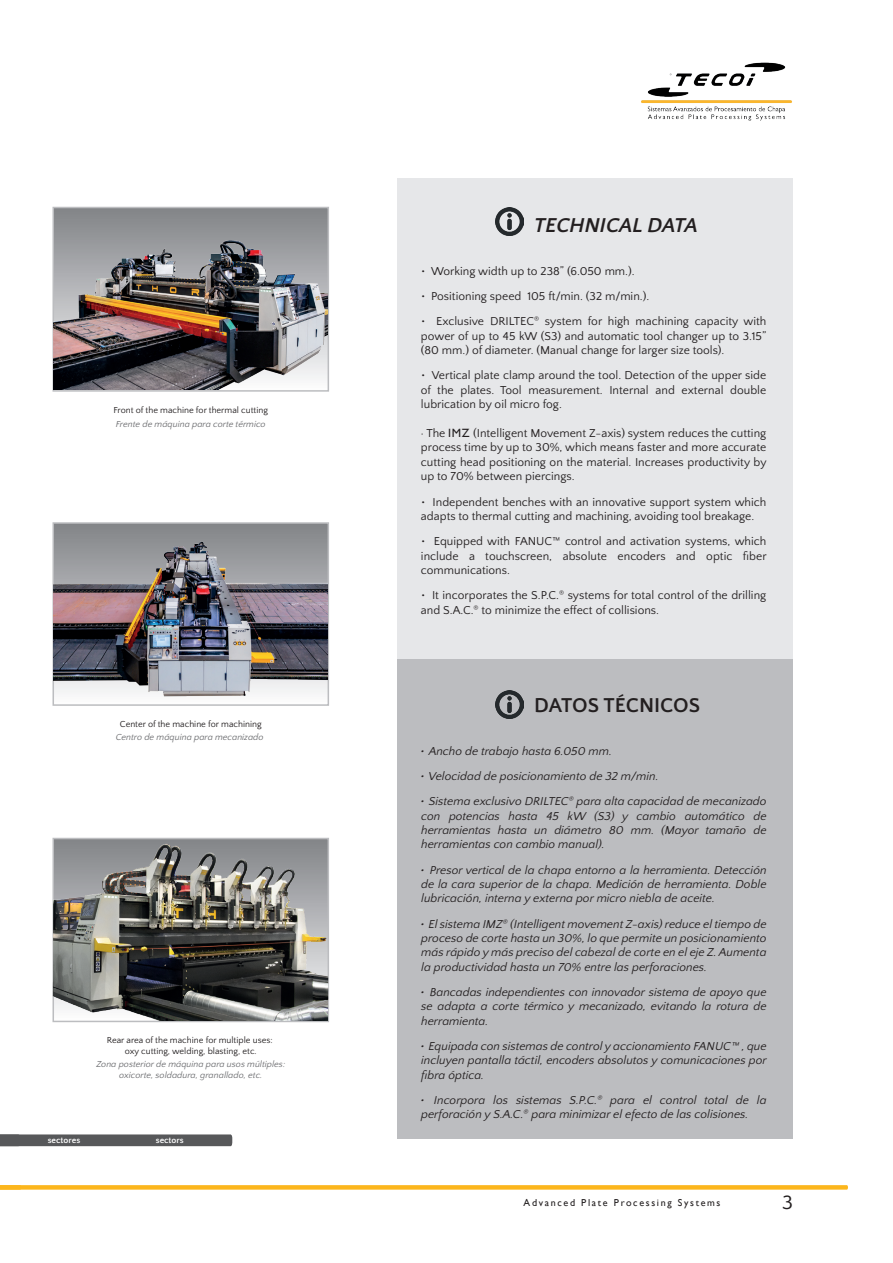
<style>
.page{position:relative;width:893px;height:1263px;background:#fff}
.page>*{position:absolute;margin:0;border:0;box-sizing:border-box;transform-origin:0 0}
.t1{font:700 21px "Quattrocento Sans";color:#231f20}
.t2{font:italic 700 21px "Quattrocento Sans";color:#231f20}
.t3{font:20.4px "Quattrocento Sans";color:#231f20}
.t4{font:italic 12px/14.4px "Quattrocento Sans";color:#231f20;text-align:justify}
.t5{font:12px/14.4px "Quattrocento Sans";color:#231f20}
.t6{font:10.05px "Gill Sans";letter-spacing:.165em;color:#231f20}
.t7{font:italic 9.15px/10.9px "Quattrocento Sans";color:#6c6d70;text-align:center}
.t8{font:9.15px/10.9px "Quattrocento Sans";color:#231f20;text-align:center}
.t9{font:700 9px "Quattrocento Sans";color:#fff}
.s1{font-family:"Gill Sans"}
</style>
<div class="page">
<div style="left:397px;top:658px;width:396px;height:481px;background:#bcbdc0"></div>
<div style="left:397px;top:178px;width:396px;height:480px;background:#e6e7e9"></div>
<div style="left:53px;top:207px;width:276px;height:185px;border:2px solid #bcbdc0"></div>
<img style="left:641px;top:62px;width:151px;height:59px">
<img style="left:495px;top:207px;width:29px;height:29px">
<img style="left:495px;top:690px;width:29px;height:29px">
<img style="left:54px;top:207px;width:273px;height:183px">
<img style="left:53px;top:523px;width:274px;height:183px">
<img style="left:52px;top:837px;width:277px;height:184px">
<svg style="left:0;top:1185px;width:848px;height:4px;background:#fcb824"></svg>
<svg style="left:0;top:1134px;width:232px;height:12px;background:#5d5e60"></svg>
<p class="t8" style="left:114px;top:405px;width:156px">Front of the machine for thermal cutting</p>
<p class="t7" style="left:116px;top:419px;width:151px">Frente de máquina para corte térmico</p>
<p class="t8" style="left:120px;top:718px;width:143px">Center of the machine for machining</p>
<p class="t7" style="left:116px;top:732px;width:149px">Centro de máquina para mecanizado</p>
<p class="t8" style="left:107px;top:1035px;width:167px">Rear area of the machine for multiple uses: oxy cutting, welding, blasting, etc.</p>
<p class="t7" style="left:96px;top:1059px;width:190px">Zona posterior de máquina para usos múltiples: oxicorte, soldadura, granallado, etc.</p>
<p class="t9" style="left:48px;top:1135px;width:34px">sectores</p>
<p class="t9" style="left:156px;top:1135px;width:30px">sectors</p>
<h1 class="t2" style="left:534px;top:214px;width:165px">TECHNICAL DATA</h1>
<p class="t5" style="left:421px;top:259px;width:347px;line-height:25.2px"><sup>.</sup> Working width up to 238” (6.050 mm.).<br><sup>.</sup> Positioning speed 105 ft/min. (32 m/min.).<br><sup>.</sup> Exclusive DRILTEC<sup>®</sup> system for high machining capacity with</p>
<p class="t5" style="left:421px;top:329px;width:347px">power of up to 45 kW (S3) and automatic tool changer up to 3.15” (80 mm.) of diameter. (Manual change for larger size tools).</p>
<p class="t5" style="left:421px;top:369px;width:347px;text-align:justify"><sup>.</sup> Vertical plate clamp around the tool. Detection of the upper side of the plates. Tool measurement. Internal and external double lubrication by oil micro fog.</p>
<p class="t5" style="left:421px;top:426px;width:347px;text-align:justify">· The <span class="s1">IMZ</span> (Intelligent Movement Z-axis) system reduces the cutting process time by up to 30%, which means faster and more accurate cutting head positioning on the material. Increases productivity by up to 70% between piercings.</p>
<p class="t5" style="left:421px;top:495px;width:347px"><sup>.</sup> Independent benches with an innovative support system which adapts to thermal cutting and machining, avoiding tool breakage.</p>
<p class="t5" style="left:421px;top:534px;width:347px;text-align:justify"><sup>.</sup> Equipped with FANUC™ control and activation systems, which include a touchscreen, absolute encoders and optic fiber communications.</p>
<p class="t5" style="left:421px;top:588px;width:347px"><sup>.</sup> It incorporates the S.P.C.<sup>®</sup> systems for total control of the drilling and S.A.C.<sup>®</sup> to minimize the effect of collisions.</p>
<h1 class="t1" style="left:534px;top:694px;width:167px">DATOS TÉCNICOS</h1>
<p class="t4" style="left:421px;top:738px;width:347px;line-height:25.2px;text-align:left"><sup>.</sup> Ancho de trabajo hasta 6.050 mm.<br><sup>.</sup> Velocidad de posicionamiento de 32 m/min.<br><sup>.</sup> Sistema exclusivo DRILTEC<sup>®</sup> para alta capacidad de mecanizado</p>
<p class="t4" style="left:421px;top:809px;width:347px">con potencias hasta 45 kW (S3) y cambio automático de herramientas hasta un diámetro 80 mm. (Mayor tamaño de herramientas con cambio manual).</p>
<p class="t4" style="left:421px;top:863px;width:347px"><sup>.</sup> Presor vertical de la chapa entorno a la herramienta. Detección de la cara superior de la chapa. Medición de herramienta. Doble lubricación, interna y externa por micro niebla de aceite.</p>
<p class="t4" style="left:421px;top:917px;width:347px"><sup>.</sup> El sistema IMZ<sup>®</sup> (Intelligent movement Z-axis) reduce el tiempo de proceso de corte hasta un 30%, lo que permite un posicionamiento más rápido y más preciso del cabezal de corte en el eje Z. Aumenta la productividad hasta un 70% entre las perforaciones.</p>
<p class="t4" style="left:421px;top:985px;width:347px"><sup>.</sup> Bancadas independientes con innovador sistema de apoyo que se adapta a corte térmico y mecanizado, evitando la rotura de herramienta.</p>
<p class="t4" style="left:421px;top:1039px;width:347px"><sup>.</sup> Equipada con sistemas de control y accionamiento FANUC™ , que incluyen pantalla táctil, encoders absolutos y comunicaciones por fibra óptica.</p>
<p class="t4" style="left:421px;top:1093px;width:347px"><sup>.</sup> Incorpora los sistemas S.P.C.<sup>®</sup> para el control total de la perforación y S.A.C.<sup>®</sup> para minimizar el efecto de las colisiones.</p>
<p class="t6" style="left:524px;top:1197px;width:198px">Advanced Plate Processing Systems</p>
<h2 class="t3" style="left:782px;top:1191px;width:12px">3</h2>
</div>
